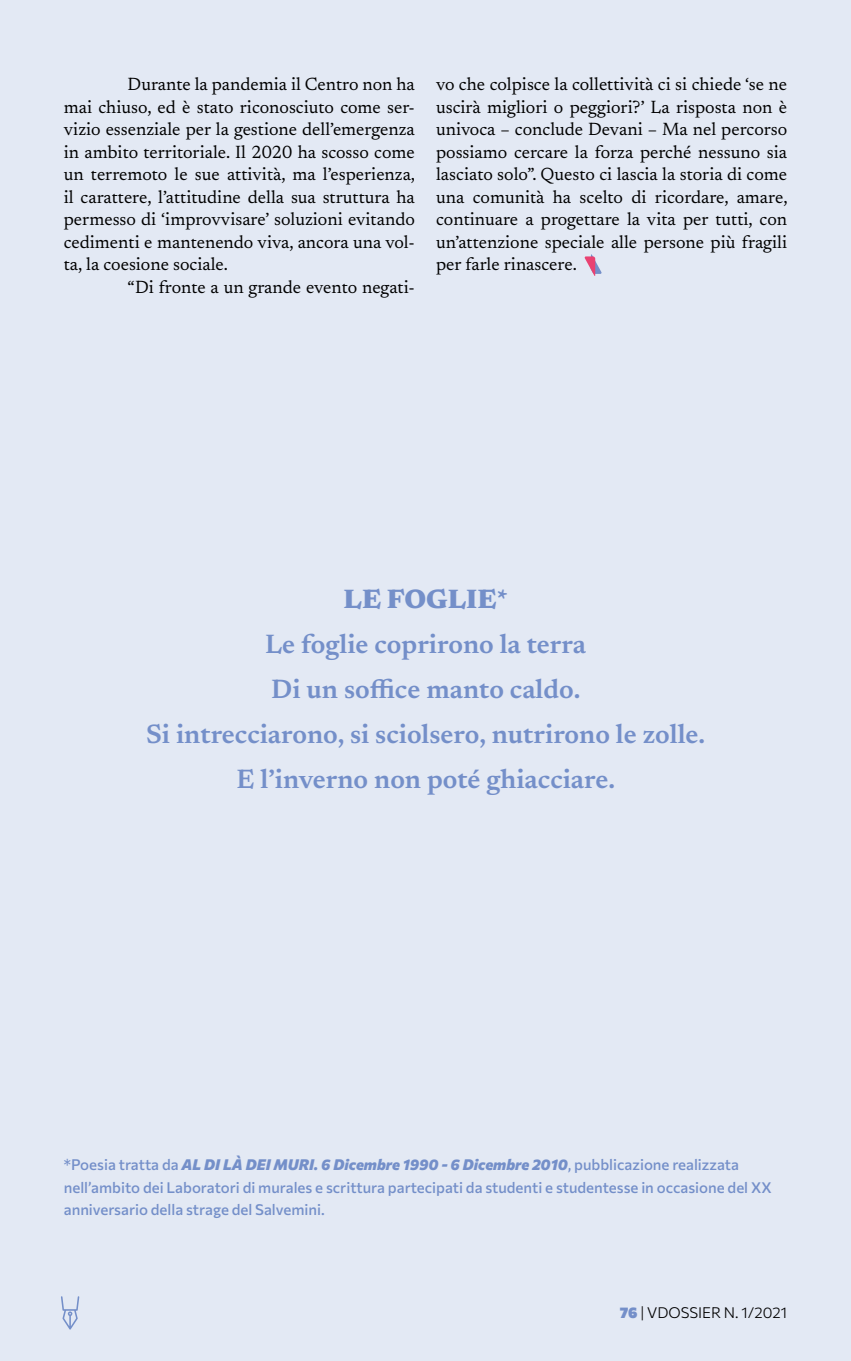
<style>
.page{position:relative;width:851px;height:1361px;background:#fff}
.page>*{position:absolute;margin:0;border:0;box-sizing:border-box;transform-origin:0 0}
.t1{font:600 27px/45px "Newsreader 16 pt";color:#748fc9;text-align:center}
.t2{font:800 27px "Newsreader 16 pt";color:#748fc9}
.t3{font:18px/22.5px "Newsreader 16 pt";color:#000;text-align:justify}
.t4{font:500 15px/22.5px "Commissioner";color:#748fc9}
.t5{font:300 15px "Commissioner";color:#000}
.s1{font-weight:800}
.s2{font-weight:900;color:#748fc9}
</style>
<div class="page">
<div style="left:0;top:0;width:850px;height:1361px;background:#e3e9f4"></div>
<svg style="left:61px;top:1296px;width:18px;height:33px"></svg>
<svg style="left:584px;top:254px;width:17px;height:22px"></svg>
<p class="t3" style="left:64px;top:72px;width:353px;text-indent:64px">Durante la pandemia il Centro non ha mai chiuso, ed è stato riconosciuto come ser&shy;vizio essenziale per la gestione dell’emergenza in ambito territoriale. Il 2020 ha scosso come un terremoto le sue attività, ma l’esperienza, il carattere, l’attitudine della sua struttura ha permesso di ‘improvvisare’ soluzioni evitando cedimenti e mantenendo viva, ancora una vol&shy;ta, la coesione sociale.</p>
<p class="t3" style="left:128px;top:274px;width:288px">“Di fronte a un grande evento negati-</p>
<p class="t3" style="left:436px;top:72px;width:353px">vo che colpisce la collettività ci si chiede ‘se ne uscirà migliori o peggiori?’ La risposta non è univoca – conclude Devani – Ma nel percorso possiamo cercare la forza perché nessuno sia lasciato solo”. Questo ci lascia la storia di come una comunità ha scelto di ricordare, amare, continuare a progettare la vita per tutti, con un’attenzione speciale alle persone più fragili per farle rinascere.</p>
<h1 class="t2" style="left:343px;top:579px;width:166px">LE FOGLIE*</h1>
<h1 class="t1" style="left:146px;top:619px;width:560px">Le foglie coprirono la terra<br>Di un soffice manto caldo.<br>Si intrecciarono, si sciolsero, nutrirono le zolle.<br>E l’inverno non poté ghiacciare.</h1>
<p class="t4" style="left:64px;top:1152px;width:709px">*Poesia tratta da <span class="s1">AL DI LÀ DEI MURI. 6 Dicembre 1990 - 6 Dicembre 2010</span>, pubblicazione realizzata nell’ambito dei Laboratori di murales e scrittura partecipati da studenti e studentesse in occasione del XX anniversario della strage del Salvemini.</p>
<p class="t5" style="left:619px;top:1301px;width:169px"><span class="s2">76</span> | VDOSSIER N. 1/2021</p>
</div>
